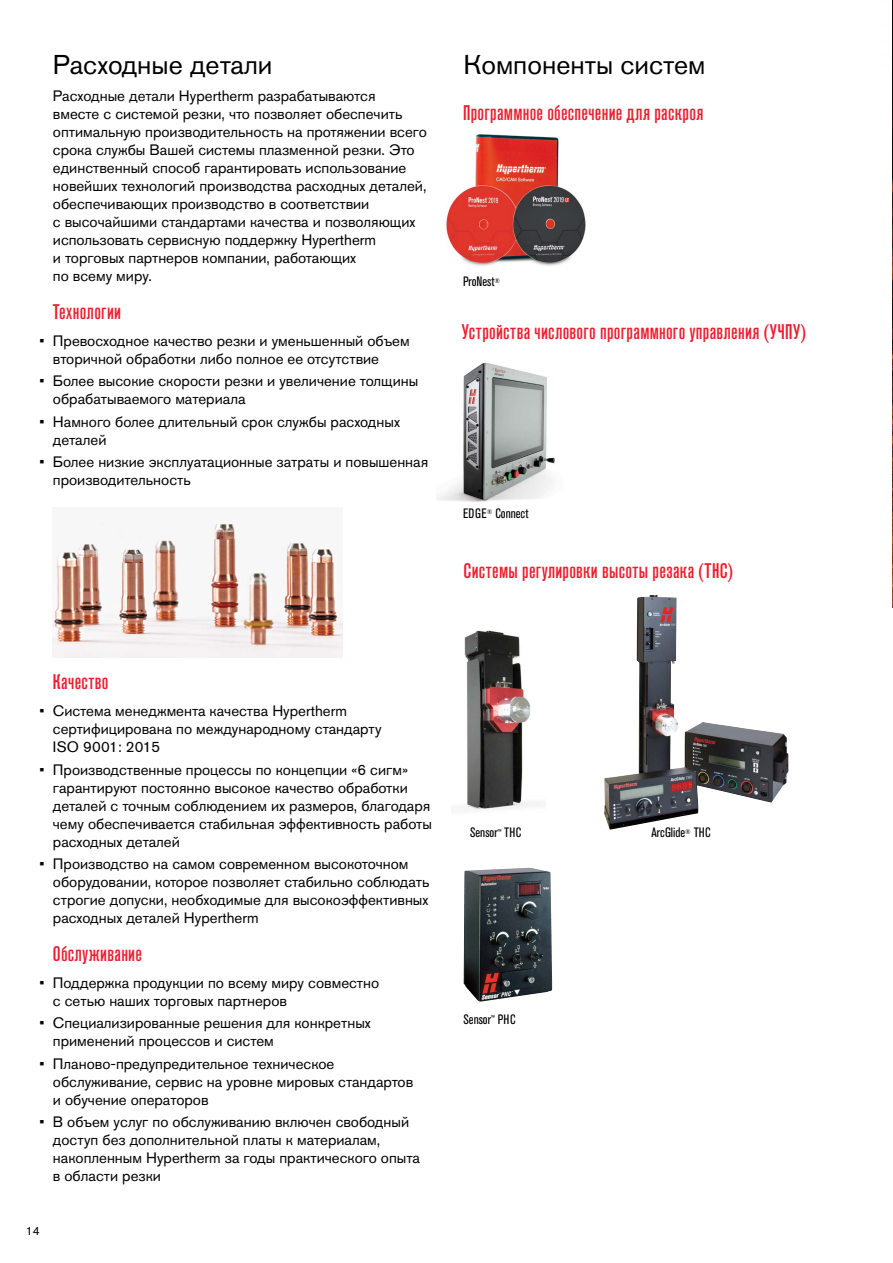
<style>
.page{position:relative;width:893px;height:1263px;background:#fff}
.page>*{position:absolute;margin:0;border:0;box-sizing:border-box;transform-origin:0 0}
.Head_A_-_18_19_regul{font:27px "Akzidenz Grotesk Pro";color:#000}
.Head_A_indent_-_18_1{font:27px "Akzidenz Grotesk Pro";color:#000}
.Head_B_-_14_16_med_c{font:500 condensed 21px "Akzidenz Grotesk Pro";letter-spacing:.01em;color:#ed1c2e}
.Head_B_indent_-_14_1{font:500 condensed 21px "Akzidenz Grotesk Pro";letter-spacing:.015em;color:#ed1c2e}
.Text_Bullets_-_no_sp{font:15px/18px "Akzidenz Grotesk Pro";color:#000}
.Text{font:15px/18px "Akzidenz Grotesk Pro";color:#000}
.Text_Bullets_-_space{font:15px/18px "Akzidenz Grotesk Pro";color:#000}
.Captions_-_9_11_reg{font:condensed 13.5px "Akzidenz Grotesk Pro";color:#000}
.t1{font:12px "Akzidenz Grotesk Pro";color:#000}
</style>
<div class="page">
<img style="left:892px;top:0;width:1px;height:608px">
<img style="left:437px;top:362px;width:118px;height:140px">
<img style="left:604px;top:595px;width:184px;height:235px">
<img style="left:464px;top:630px;width:79px;height:181px">
<img style="left:489px;top:868px;width:39px;height:2px">
<img style="left:446px;top:134px;width:140px;height:132px">
<img style="left:53px;top:523px;width:290px;height:135px">
<p class="Head_A_indent_-_18_1" style="left:53px;top:47px;width:221px">Расходные детали</p>
<p class="Text" style="left:53px;top:87px;width:376px">Расходные детали Hypertherm разрабатываются<br>вместе с системой резки, что позволяет обеспечить оптимальную производительность на протяжении всего срока службы Вашей системы плазменной резки. Это единственный способ гарантировать использование новейших технологий производства расходных деталей, обеспечивающих производство в соответствии<br>с высочайшими стандартами качества и позволяющих использовать сервисную поддержку Hypertherm<br>и торговых партнеров компании, работающих<br>по всему миру.</p>
<p class="Head_B_indent_-_14_1" style="left:53px;top:298px;width:70px">Технологии</p>
<p class="Text_Bullets_-_no_sp" style="left:53px;top:331px;width:358px;text-indent:-14px">• Превосходное качество резки и уменьшенный объем вторичной обработки либо полное ее отсутствие</p>
<p class="Text_Bullets_-_no_sp" style="left:53px;top:372px;width:367px;text-indent:-14px">• Более высокие скорости резки и увеличение толщины обрабатываемого материала</p>
<p class="Text_Bullets_-_no_sp" style="left:53px;top:412px;width:349px;text-indent:-14px">• Намного более длительный срок службы расходных деталей</p>
<p class="Text_Bullets_-_no_sp" style="left:53px;top:453px;width:377px;text-indent:-14px">• Более низкие эксплуатационные затраты и повышенная производительность</p>
<p class="Head_A_-_18_19_regul" style="left:464px;top:47px;width:243px">Компоненты систем</p>
<p class="Head_B_-_14_16_med_c" style="left:463px;top:99px;width:242px">Программное обеспечение для раскроя</p>
<p class="Captions_-_9_11_reg" style="left:463px;top:273px;width:39px">ProNest<sup>®</sup></p>
<p class="Head_B_-_14_16_med_c" style="left:462px;top:318px;width:346px">Устройства числового программного управления (УЧПУ)</p>
<p class="Captions_-_9_11_reg" style="left:463px;top:504px;width:67px">EDGE<sup>®</sup> Connect</p>
<p class="Head_B_-_14_16_med_c" style="left:464px;top:557px;width:271px">Системы регулировки высоты резака (THC)</p>
<p class="Head_B_indent_-_14_1" style="left:53px;top:668px;width:57px">Качество</p>
<p class="Text_Bullets_-_no_sp" style="left:53px;top:702px;width:330px;text-indent:-14px">• Система менеджмента качества Hypertherm сертифицирована по международному стандарту<br>ISO 9001: 2015</p>
<p class="Text_Bullets_-_no_sp" style="left:53px;top:760px;width:380px;text-indent:-14px">• Производственные процессы по концепции «6 сигм» гарантируют постоянно высокое качество обработки деталей с точным соблюдением их размеров, благодаря чему обеспечивается стабильная эффективность работы расходных деталей</p>
<p class="Text_Bullets_-_space" style="left:53px;top:855px;width:378px;text-indent:-14px">• Производство на самом современном высокоточном оборудовании, которое позволяет стабильно соблюдать строгие допуски, необходимые для высокоэффективных расходных деталей Hypertherm</p>
<p class="Head_B_indent_-_14_1" style="left:53px;top:940px;width:91px">Обслуживание</p>
<p class="Text_Bullets_-_no_sp" style="left:53px;top:973px;width:328px;text-indent:-14px">• Поддержка продукции по всему миру совместно с сетью наших торговых партнеров</p>
<p class="Text_Bullets_-_no_sp" style="left:53px;top:1014px;width:319px;text-indent:-14px">• Специализированные решения для конкретных применений процессов и систем</p>
<p class="Text_Bullets_-_no_sp" style="left:53px;top:1054px;width:362px;text-indent:-14px">• Планово-предупредительное техническое обслуживание, сервис на уровне мировых стандартов и обучение операторов</p>
<p class="Text_Bullets_-_no_sp" style="left:53px;top:1113px;width:368px;text-indent:-14px">• В объем услуг по обслуживанию включен свободный доступ без дополнительной платы к материалам, накопленным Hypertherm за годы практического опыта в области резки</p>
<p class="t1" style="left:26px;top:1222px;width:15px">14</p>
<p class="Captions_-_9_11_reg" style="left:470px;top:824px;width:53px">Sensor<sup>™</sup> THC</p>
<p class="Captions_-_9_11_reg" style="left:464px;top:1010px;width:54px">Sensor<sup>™</sup> PHC</p>
<p class="Captions_-_9_11_reg" style="left:651px;top:824px;width:61px">ArcGlide<sup>®</sup> THC</p>
</div>
